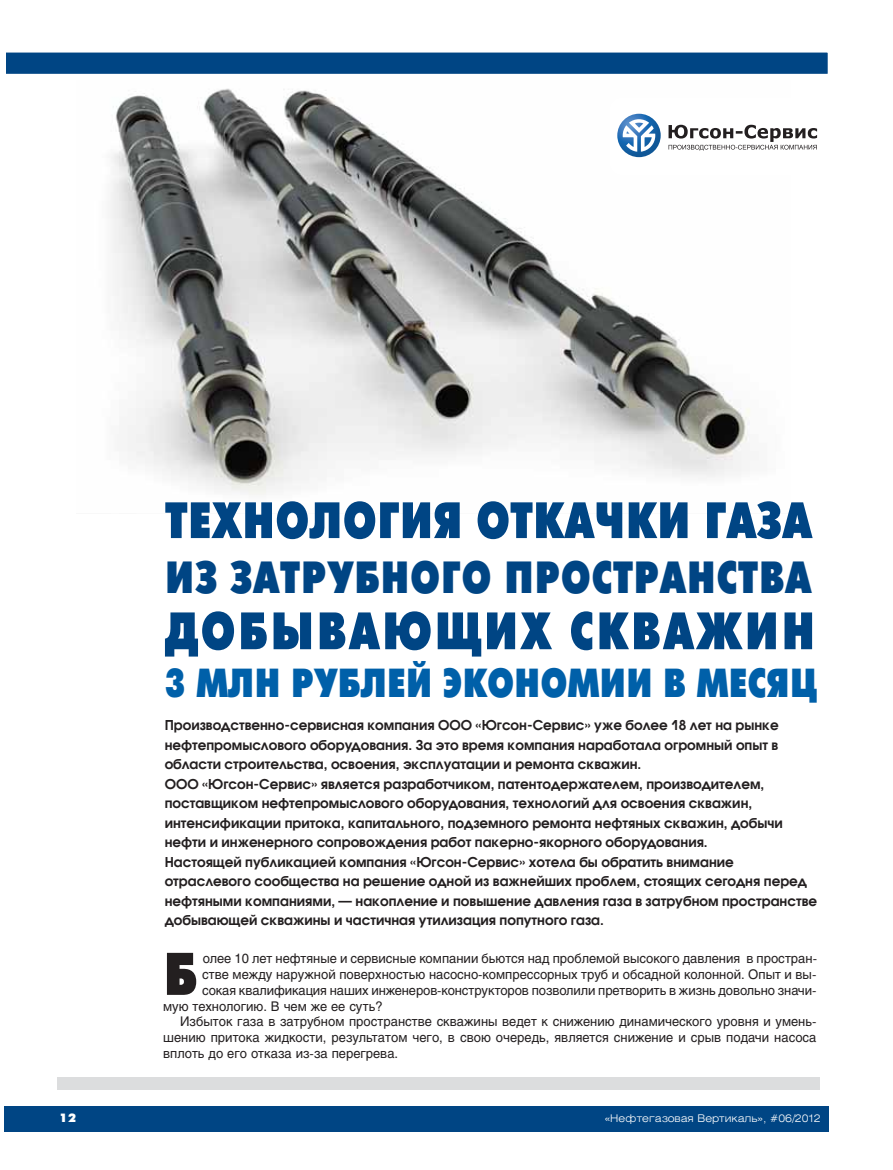
<style>
.page{position:relative;width:893px;height:1170px;background:#fff}
.page>*{position:absolute;margin:0;border:0;box-sizing:border-box;transform-origin:0 0}
.t1{font:700 60px "Futura Futuris X Cond C";color:#231f20}
.t2{font:700 52.5px "Futura Futuris X Cond C";letter-spacing:.04em;color:#004584}
.t3{font:700 51px "Futura Futuris X Cond C";color:#004584}
.t4{font:700 45px "Futura Futuris X Cond C";letter-spacing:.01em;color:#004584}
.t5{font:700 40.5px "Futura Futuris X Cond C";letter-spacing:-.005em;color:#0060a9}
.t6{font:600 13.5px/19.5px "Avant Garde Gothic C";color:#231f20}
.t7{font:13.2px "Helios";color:#231f20}
.t8{font:12px "Futura Futuris XC";color:#fff}
.t9{font:300 10.5px "Helios Ext";color:#fff}
</style>
<div class="page">
<img style="left:110px;top:88px;width:640px;height:407px">
<div style="left:4px;top:1106px;width:825px;height:25px;background:#004584"></div>
<div style="left:6px;top:53px;width:822px;height:21px;background:#004584"></div>
<div style="left:4px;top:51px;width:825px;height:24px;border:2px solid #fff"></div>
<div style="left:609px;top:97px;width:212px;height:78px;background:#fff;border-radius:13px"></div>
<svg style="left:668px;top:125px;width:149px;height:26px"></svg>
<svg style="left:617px;top:114px;width:44px;height:43px"></svg>
<svg style="left:623px;top:119px;width:32px;height:33px"></svg>
<div style="left:57px;top:1076px;width:763px;height:13px;background:#dcddde"></div>
<h3 class="t3" style="left:165px;top:500px;width:649px">ТЕХНОЛОГИЯ ОТКАЧКИ ГАЗА</h3>
<h3 class="t4" style="left:165px;top:560px;width:648px">ИЗ ЗАТРУБНОГО ПРОСТРАНСТВА</h3>
<h2 class="t2" style="left:165px;top:610px;width:652px">ДОБЫВАЮЩИХ СКВАЖИН</h2>
<h3 class="t5" style="left:165px;top:666px;width:654px">3 МЛН РУБЛЕЙ ЭКОНОМИИ В МЕСЯЦ</h3>
<p class="t6" style="left:165px;top:716px;width:654px">Производственно-сервисная компания ООО «Югсон-Сервис» уже более 18 лет на рынке нефтепромыслового оборудования. За это время компания наработала огромный опыт в области строительства, освоения, эксплуатации и ремонта скважин.<br>ООО «Югсон-Сервис» является разработчиком, патентодержателем, производителем, поставщиком нефтепромыслового оборудования, технологий для освоения скважин, интенсификации притока, капитального, подземного ремонта нефтяных скважин, добычи нефти и инженерного сопровождения работ пакерно-якорного оборудования.<br>Настоящей публикацией компания «Югсон-Сервис» хотела бы обратить внимание отраслевого сообщества на решение одной из важнейших проблем, стоящих сегодня перед нефтяными компаниями, — накопление и повышение давления газа в затрубном пространстве добывающей скважины и частичная утилизация попутного газа.</p>
<h1 class="t1" style="left:163px;top:950px;width:36px">Б</h1>
<p class="t7" style="left:203px;top:953px;width:616px">олее 10 лет нефтяные и сервисные компании бьются над проблемой высокого давления в простран-</p>
<p class="t7" style="left:202px;top:969px;width:616px">стве между наружной поверхностью насосно-компрессорных труб и обсадной колонной. Опыт и вы-</p>
<p class="t7" style="left:202px;top:985px;width:616px">сокая квалификация наших инженеров-конструкторов позволили претворить в жизнь довольно значи-</p>
<p class="t7" style="left:163px;top:1000px;width:221px">мую технологию. В чем же ее суть?</p>
<p class="t7" style="left:180px;top:1016px;width:638px">Избыток газа в затрубном пространстве скважины ведет к снижению динамического уровня и умень-</p>
<p class="t7" style="left:163px;top:1032px;width:655px">шению притока жидкости, результатом чего, в свою очередь, является снижение и срыв подачи насоса</p>
<p class="t7" style="left:163px;top:1048px;width:237px">вплоть до его отказа из-за перегрева.</p>
<p class="t8" style="left:59px;top:1113px;width:18px">12</p>
<p class="t9" style="left:605px;top:1113px;width:217px">«Нефтегазовая Вертикаль», #06/2012</p>
</div>
